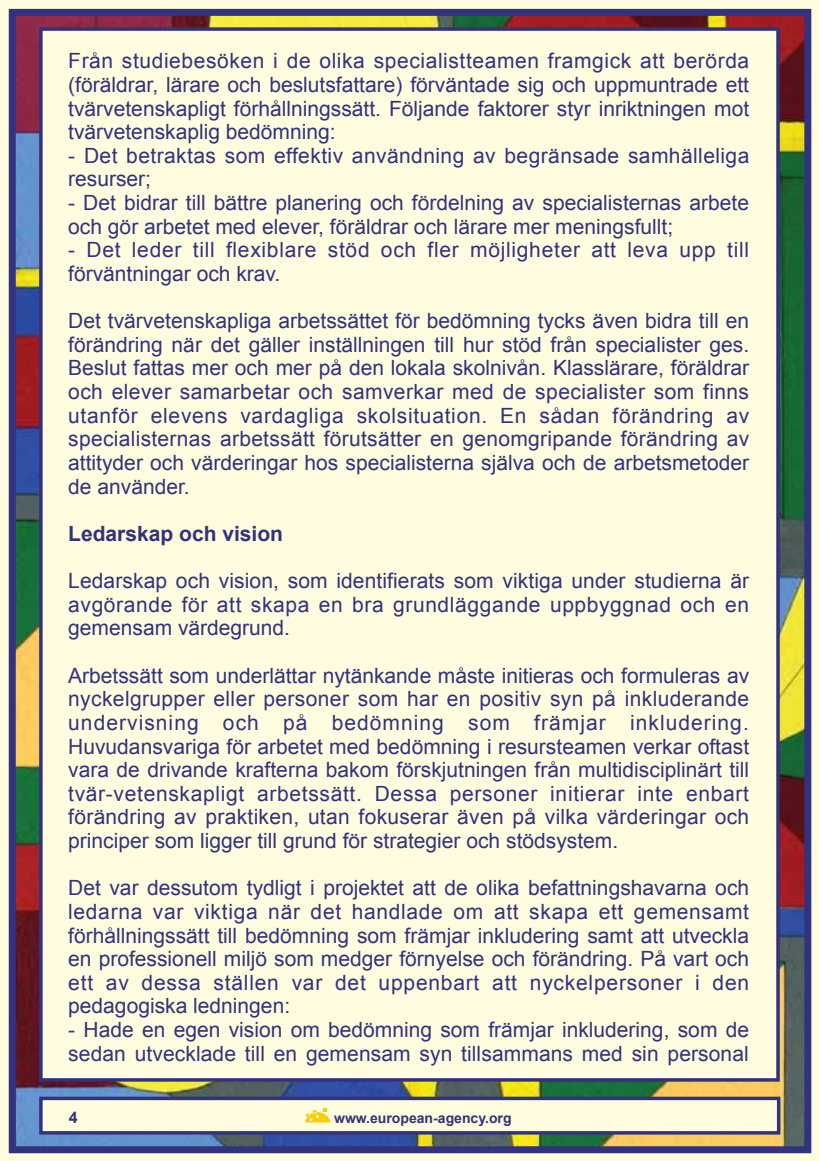
<style>
.page{position:relative;width:819px;height:1161px;background:#fff}
.page>*{position:absolute;margin:0;border:0;box-sizing:border-box;transform-origin:0 0}
.t1{font:21px/23.6px "Arial";color:#32327f;text-align:justify}
.t2{font:21px/23.6px "Arial";letter-spacing:.035em;color:#32327f}
.t3{font:21px/23.6px "Arial";letter-spacing:.02em;color:#32327f}
.t4{font:700 21px "Arial";color:#32327f}
.t5{font:700 16.1px "Arial";color:#32327f}
.t6{font:700 14px "Arial";color:#32327f}
</style>
<div class="page">
<img style="left:17px;top:17px;width:786px;height:1128px">
<div style="left:0;top:0;width:819px;height:12px;background:#fffcdf"></div>
<div style="left:807px;top:0;width:12px;height:1161px;background:#fffcdf"></div>
<div style="left:0;top:1150px;width:819px;height:11px;background:#fffcdf"></div>
<div style="left:0;top:0;width:12px;height:1161px;background:#fffcdf"></div>
<div style="left:9px;top:9px;width:802px;height:1144px;border:7px solid #32327f"></div>
<div style="left:39px;top:27px;width:740px;height:1054px;background:#fffcdf;border:4px solid #32327f"></div>
<div style="left:39px;top:1096px;width:741px;height:38px;background:#fffcdf;border:4px solid #32327f"></div>
<svg style="left:305px;top:1109px;width:25px;height:13px"></svg>
<p class="t1" style="left:68px;top:49px;width:682px">Från studiebesöken i de olika specialistteamen framgick att berörda (föräldrar, lärare och beslutsfattare) förväntade sig och uppmuntrade ett tvärvetenskapligt förhållningssätt. Följande faktorer styr inriktningen mot tvärvetenskaplig bedömning:</p>
<p class="t3" style="left:68px;top:144px;width:682px">- Det betraktas som effektiv användning av begränsade samhälleliga resurser;</p>
<p class="t1" style="left:68px;top:191px;width:682px">- Det bidrar till bättre planering och fördelning av specialisternas arbete och gör arbetet med elever, föräldrar och lärare mer meningsfullt;</p>
<p class="t2" style="left:68px;top:238px;width:682px">- Det leder till flexiblare stöd och fler möjligheter att leva upp till förväntningar och krav.</p>
<p class="t1" style="left:68px;top:309px;width:682px">Det tvärvetenskapliga arbetssättet för bedömning tycks även bidra till en förändring när det gäller inställningen till hur stöd från specialister ges.<br>Beslut fattas mer och mer på den lokala skolnivån. Klasslärare, föräldrar och elever samarbetar och samverkar med de specialister som finns utanför elevens vardagliga skolsituation. En sådan förändring av specialisternas arbetssätt förutsätter en genomgripande förändring av attityder och värderingar hos specialisterna själva och de arbetsmetoder de använder.</p>
<p class="t4" style="left:68px;top:520px;width:216px">Ledarskap och vision</p>
<p class="t1" style="left:68px;top:569px;width:682px">Ledarskap och vision, som identifierats som viktiga under studierna är avgörande för att skapa en bra grundläggande uppbyggnad och en gemensam värdegrund.</p>
<p class="t1" style="left:68px;top:664px;width:682px">Arbetssätt som underlättar nytänkande måste initieras och formuleras av nyckelgrupper eller personer som har en positiv syn på inkluderande undervisning och på bedömning som främjar inkludering.<br>Huvudansvariga för arbetet med bedömning i resursteamen verkar oftast vara de drivande krafterna bakom förskjutningen från multidisciplinärt till tvär-vetenskapligt arbetssätt. Dessa personer initierar inte enbart förändring av praktiken, utan fokuserar även på vilka värderingar och principer som ligger till grund för strategier och stödsystem.</p>
<p class="t1" style="left:68px;top:876px;width:682px">Det var dessutom tydligt i projektet att de olika befattningshavarna och ledarna var viktiga när det handlade om att skapa ett gemensamt förhållningssätt till bedömning som främjar inkludering samt att utveckla en professionell miljö som medger förnyelse och förändring. På vart och ett av dessa ställen var det uppenbart att nyckelpersoner i den pedagogiska ledningen:</p>
<p class="t1" style="left:68px;top:1018px;width:682px">- Hade en egen vision om bedömning som främjar inkludering, som de sedan utvecklade till en gemensam syn tillsammans med sin personal</p>
<p class="t5" style="left:69px;top:1106px;width:10px">4</p>
<p class="t6" style="left:334px;top:1108px;width:179px">www.european-agency.org</p>
</div>
